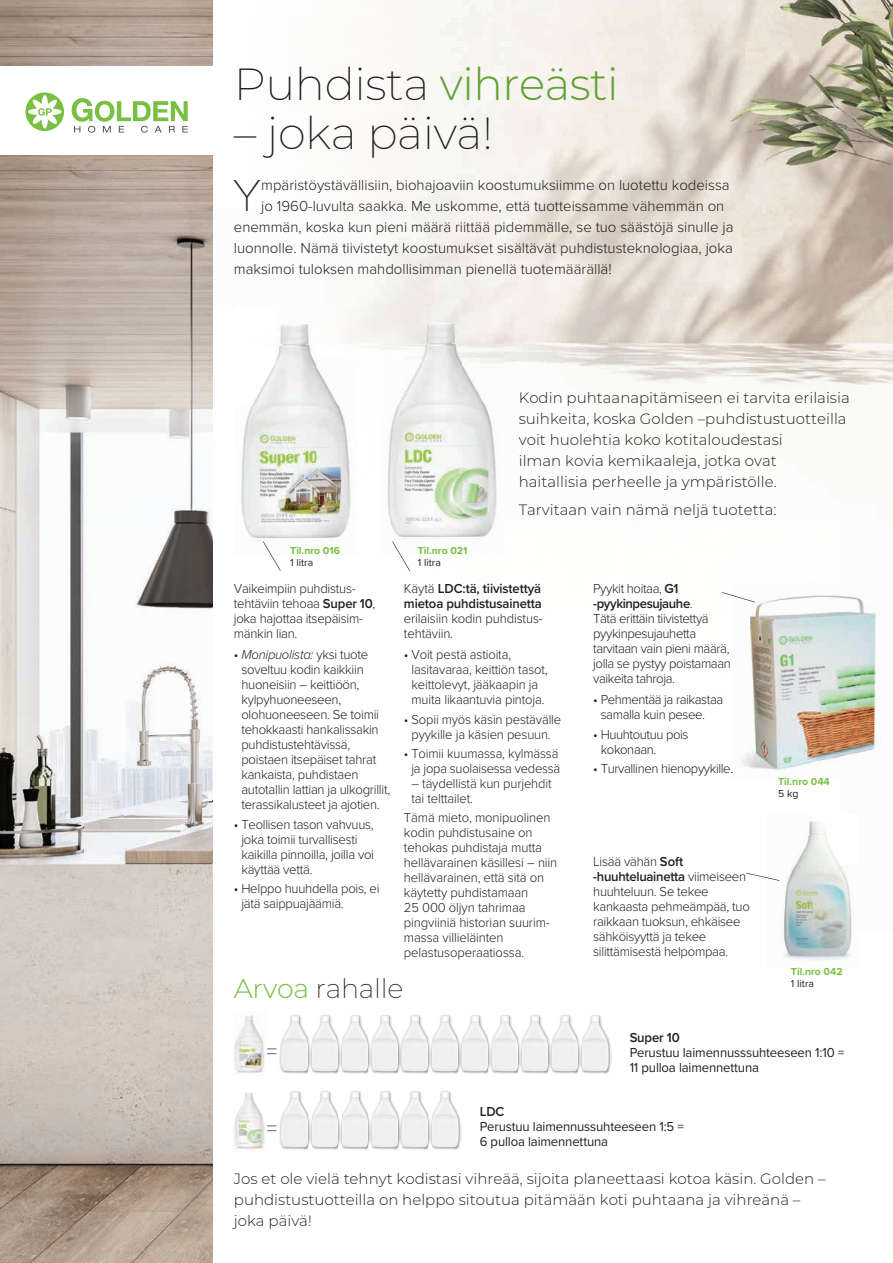
<style>
.page{position:relative;width:893px;height:1263px;background:#fff}
.page>*{position:absolute;margin:0;border:0;box-sizing:border-box;transform-origin:0 0}
.t1{font:100 46.5px "Proxima Nova T";color:#231f20}
.t2{font:300 45px "Montserrat";letter-spacing:-.01em;color:#62a135}
.t3{font:200 45px "Montserrat";letter-spacing:-.01em;color:#231f20}
.t4{font:200 27px "Montserrat";letter-spacing:-.01em;color:#231f20}
.t5{font:200 21.9px "Montserrat";color:#231f20}
.t6{font:300 15px/21px "Montserrat";color:#231f20}
.t7{font:300 15px "Proxima Nova";color:#231f20}
.t8{font:300 13.5px/15px "Proxima Nova";letter-spacing:-.02em;color:#231f20}
.t9{font:300 13.5px/15px "Proxima Nova";letter-spacing:-.02em;color:#231f20;text-align:center;scale:.96 1}
.t10{font:13.5px/15px "Proxima Nova";letter-spacing:-.01em;color:#231f20}
.t11{font:600 13.5px/15px "Proxima Nova";letter-spacing:-.01em;color:#231f20}
.t12{font:700 10.5px "Proxima Nova";color:#78c042}
.t13{font:10.5px "Proxima Nova";color:#231f20}
.s1{font-weight:200;color:#231f20}
.s2{font-weight:600}
.s3{font-style:italic}
.s4{font-weight:300}
.s5{font-weight:300;color:#78c042}
</style>
<div class="page">
<img style="left:379px;top:0;width:461px;height:207px">
<img style="left:840px;top:0;width:53px;height:407px">
<img style="left:0;top:155px;width:213px;height:1108px">
<svg style="left:26px;top:92px;width:38px;height:39px"></svg>
<svg style="left:72px;top:98px;width:116px;height:35px"></svg>
<img style="left:382px;top:307px;width:121px;height:234px">
<img style="left:241px;top:308px;width:116px;height:234px">
<svg style="left:392px;top:541px;width:18px;height:30px"></svg>
<svg style="left:263px;top:541px;width:18px;height:30px"></svg>
<img style="left:281px;top:1015px;width:27px;height:28px">
<img style="left:279px;top:1043px;width:90px;height:32px">
<img style="left:234px;top:1014px;width:31px;height:59px">
<img style="left:312px;top:1014px;width:27px;height:29px">
<img style="left:308px;top:1039px;width:3px;height:36px">
<img style="left:402px;top:1014px;width:27px;height:29px">
<img style="left:402px;top:1043px;width:117px;height:31px">
<img style="left:432px;top:1015px;width:27px;height:28px">
<img style="left:429px;top:1042px;width:3px;height:32px">
<img style="left:341px;top:1014px;width:28px;height:29px">
<img style="left:339px;top:1040px;width:2px;height:35px">
<img style="left:369px;top:1014px;width:33px;height:61px">
<img style="left:462px;top:1015px;width:27px;height:28px">
<img style="left:459px;top:1041px;width:3px;height:33px">
<img style="left:552px;top:1015px;width:27px;height:28px">
<img style="left:552px;top:1043px;width:27px;height:31px">
<img style="left:579px;top:1015px;width:33px;height:59px">
<img style="left:492px;top:1015px;width:27px;height:28px">
<img style="left:489px;top:1043px;width:3px;height:31px">
<img style="left:519px;top:1015px;width:33px;height:59px">
<img style="left:281px;top:1091px;width:27px;height:28px">
<img style="left:279px;top:1119px;width:90px;height:31px">
<img style="left:234px;top:1092px;width:31px;height:58px">
<img style="left:311px;top:1091px;width:28px;height:29px">
<img style="left:308px;top:1115px;width:3px;height:35px">
<img style="left:402px;top:1091px;width:27px;height:28px">
<img style="left:402px;top:1119px;width:27px;height:31px">
<img style="left:429px;top:1091px;width:33px;height:59px">
<img style="left:341px;top:1091px;width:28px;height:29px">
<img style="left:339px;top:1119px;width:2px;height:31px">
<img style="left:369px;top:1091px;width:33px;height:59px">
<img style="left:741px;top:595px;width:140px;height:175px">
<img style="left:779px;top:821px;width:73px;height:140px">
<svg style="left:722px;top:592px;width:33px;height:10px"></svg>
<svg style="left:746px;top:873px;width:33px;height:8px"></svg>
<img style="left:0;top:0;width:213px;height:66px">
<h2 class="t2" style="left:234px;top:53px;width:386px"><span class="s1">Puhdista</span> vihreästi</h2>
<h2 class="t3" style="left:234px;top:103px;width:261px">– joka päivä!</h2>
<h1 class="t1" style="left:233px;top:161px;width:30px">Y</h1>
<p class="t7" style="left:261px;top:174px;width:470px">mpäristöystävällisiin, biohajoaviin koostumuksiimme on luotettu kodeissa</p>
<p class="t7" style="left:261px;top:195px;width:465px">jo 1960-luvulta saakka. Me uskomme, että tuotteissamme vähemmän on</p>
<p class="t7" style="left:234px;top:216px;width:501px">enemmän, koska kun pieni määrä riittää pidemmälle, se tuo säästöjä sinulle ja</p>
<p class="t7" style="left:234px;top:237px;width:501px">luonnolle. Nämä tiivistetyt koostumukset sisältävät puhdistusteknologiaa, joka</p>
<p class="t7" style="left:234px;top:258px;width:379px">maksimoi tuloksen mahdollisimman pienellä tuotemäärällä!</p>
<p class="t12" style="left:290px;top:542px;width:51px">Til.nro 016</p>
<p class="t13" style="left:290px;top:554px;width:25px">1 litra</p>
<p class="t8" style="left:234px;top:580px;width:143px">Vaikeimpiin puhdistus&shy;tehtäviin tehoaa <span class="s2">Super 10</span>, joka hajottaa itsepäisim&shy;mänkin lian.</p>
<p class="t8" style="left:241px;top:646px;width:150px;text-indent:-8px">• <span class="s3">Monipuolista:</span> yksi tuote soveltuu kodin kaikkiin huoneisiin – keittiöön, kylpyhuoneeseen, olohuoneeseen. Se toimii tehokkaasti hankalissakin puhdistustehtävissä, poistaen itsepäiset tahrat kankaista, puhdistaen autotallin lattian ja ulkogrillit, terassikalusteet ja ajotien.</p>
<p class="t8" style="left:241px;top:816px;width:134px;text-indent:-8px">• Teollisen tason vahvuus, joka toimii turvallisesti kaikilla pinnoilla, joilla voi käyttää vettä.</p>
<p class="t8" style="left:241px;top:880px;width:140px;text-indent:-8px">• Helppo huuhdella pois, ei jätä saippuajäämiä.</p>
<p class="t12" style="left:418px;top:542px;width:51px">Til.nro 021</p>
<p class="t13" style="left:418px;top:554px;width:25px">1 litra</p>
<p class="t6" style="left:519px;top:387px;width:332px">Kodin puhtaanapitämiseen ei tarvita erilaisia suihkeita, koska Golden –puhdistustuotteilla voit huolehtia koko kotitaloudestasi<br>ilman kovia kemikaaleja, jotka ovat<br>haitallisia perheelle ja ympäristölle.</p>
<p class="t6" style="left:519px;top:499px;width:259px">Tarvitaan vain nämä neljä tuotetta:</p>
<p class="t11" style="left:404px;top:580px;width:139px"><span class="s4">Käytä</span> LDC:tä, tiivistettyä mietoa puhdistusainetta</p>
<p class="t8" style="left:404px;top:610px;width:140px">erilaisiin kodin puhdistus&shy;tehtäviin.</p>
<p class="t8" style="left:411px;top:647px;width:138px;text-indent:-7px">• Voit pestä astioita, lasitavaraa, keittiön tasot, keittolevyt, jääkaapin ja muita likaantuvia pintoja.</p>
<p class="t9" style="left:404px;top:711px;width:165px">• Sopii myös käsin pestävälle pyykille ja käsien pesuun.</p>
<p class="t9" style="left:404px;top:745px;width:164px">• Toimii kuumassa, kylmässä ja jopa suolaisessa vedessä</p>
<p class="t9" style="left:411px;top:775px;width:148px;text-align:left">– täydellistä kun purjehdit tai telttailet.</p>
<p class="t8" style="left:404px;top:809px;width:155px">Tämä mieto, monipuolinen kodin puhdistusaine on tehokas puhdistaja mutta hellävarainen käsillesi – niin hellävarainen, että sitä on käytetty puhdistamaan<br>25 000 öljyn tahrimaa pingviiniä historian suurim&shy;massa villieläinten pelastusoperaatiossa.</p>
<p class="t8" style="left:593px;top:580px;width:139px">Pyykit hoitaa, <span class="s2">G1 -pyykinpesujauhe</span>.<br>Tätä erittäin tiivistettyä pyykinpesujauhetta tarvitaan vain pieni määrä, jolla se pystyy poistamaan vaikeita tahroja.</p>
<p class="t8" style="left:601px;top:691px;width:124px;text-indent:-8px">• Pehmentää ja raikastaa samalla kuin pesee.</p>
<p class="t8" style="left:601px;top:726px;width:89px;text-indent:-8px">• Huuhtoutuu pois kokonaan.</p>
<p class="t8" style="left:593px;top:760px;width:141px">• Turvallinen hienopyykille.</p>
<p class="t8" style="left:593px;top:853px;width:158px">Lisää vähän <span class="s2">Soft -huuhteluainetta</span> viimeiseen huuhteluun. Se tekee kankaasta pehmeämpää, tuo raikkaan tuoksun, ehkäisee sähköisyyttä ja tekee silittämisestä helpompaa.</p>
<p class="t12" style="left:778px;top:774px;width:53px">Til.nro 044</p>
<p class="t13" style="left:778px;top:786px;width:22px">5 kg</p>
<h3 class="t4" style="left:234px;top:970px;width:171px"><span class="s5">Arvoa</span> rahalle</h3>
<h3 class="t5" style="left:266px;top:1036px;width:14px">=</h3>
<h3 class="t5" style="left:266px;top:1113px;width:14px">=</h3>
<p class="t12" style="left:791px;top:963px;width:53px">Til.nro 042</p>
<p class="t13" style="left:791px;top:975px;width:25px">1 litra</p>
<p class="t11" style="left:630px;top:1029px;width:52px">Super 10</p>
<p class="t10" style="left:630px;top:1044px;width:216px">Perustuu laimennusssuhteeseen 1:10 =<br>11 pulloa laimennettuna</p>
<p class="t11" style="left:480px;top:1103px;width:26px">LDC</p>
<p class="t10" style="left:480px;top:1118px;width:206px">Perustuu laimennussuhteeseen 1:5 =<br>6 pulloa laimennettuna</p>
<p class="t6" style="left:234px;top:1168px;width:593px">Jos et ole vielä tehnyt kodistasi vihreää, sijoita planeettaasi kotoa käsin. Golden – puhdistustuotteilla on helppo sitoutua pitämään koti puhtaana ja vihreänä – joka päivä!</p>
</div>
